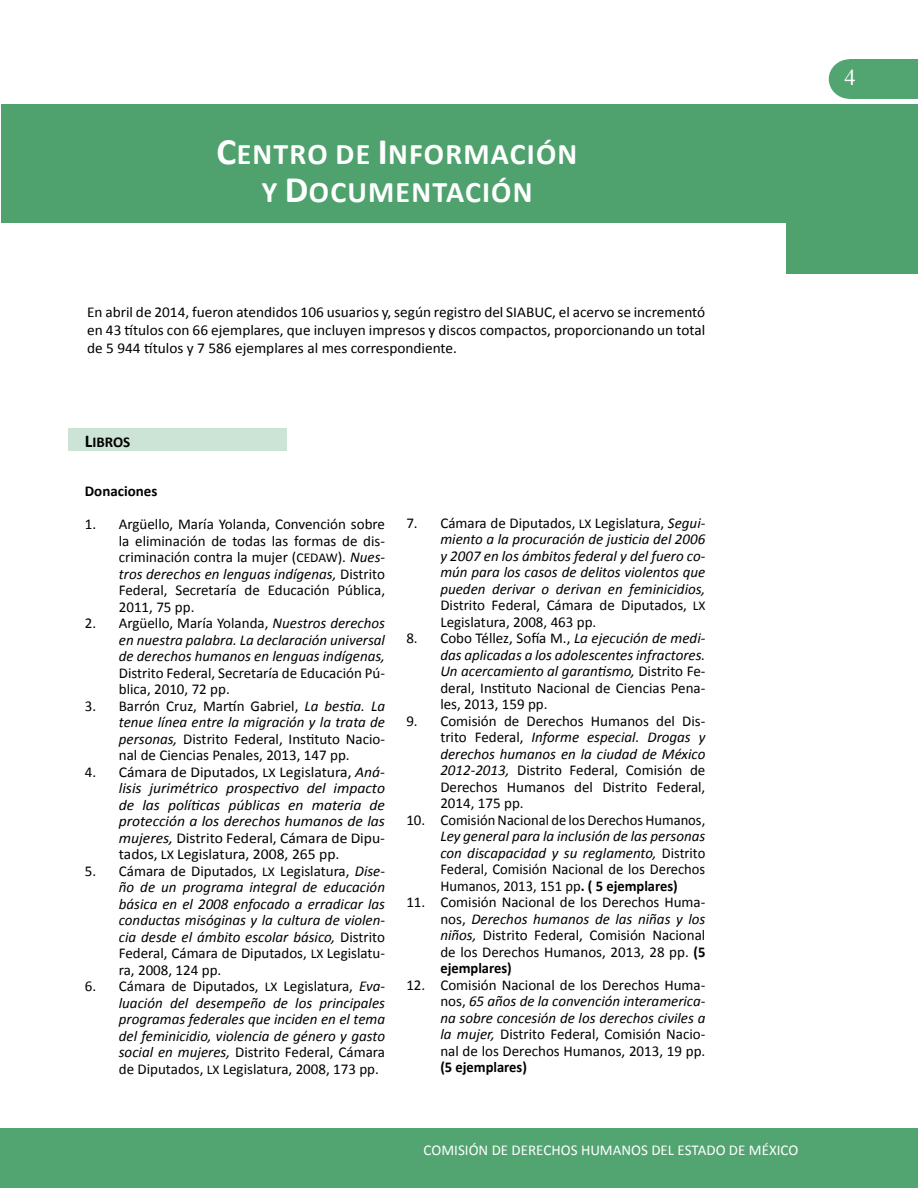
<style>
.page{position:relative;width:918px;height:1188px;background:#fff}
.page>*{position:absolute;margin:0;border:0;box-sizing:border-box;transform-origin:0 0}
.t1{font:700 30px/37.5px "Calibri";letter-spacing:.04em;color:#fff;text-align:center}
.t2{font:22.5px "Times New Roman";color:#fff}
.t3{font:15px/16.5px "Calibri";color:#000;text-align:justify}
.t4{font:italic 15px/16.5px "Calibri";color:#000;text-align:justify}
.t5{font:italic 15px/16.5px "Calibri";color:#000;text-align:justify;scale:1.04 1}
.t6{font:15px "Calibri";color:#fff}
.t7{font:700 15px "Calibri";color:#000}
.s1{font-size:37.5px}
.s2{font-size:18px}
.s3{font-size:13.5px}
.s4{font-style:italic}
.s5{font-style:normal}
.s6{font-style:normal;font-size:13.5px}
.s7{font-weight:700;font-style:normal}
.s8{font-weight:700}
</style>
<div class="page">
<div style="left:849px;top:59px;width:69px;height:40px;background:#52a470"></div>
<div style="left:829px;top:59px;width:41px;height:40px;background:#52a470;border-radius:50%"></div>
<div style="left:0;top:1128px;width:918px;height:60px;background:#52a470"></div>
<div style="left:2px;top:104px;width:916px;height:119px;background:#4fa26e"></div>
<div style="left:786px;top:182px;width:132px;height:92px;background:#4fa26e"></div>
<div style="left:69px;top:429px;width:218px;height:22px;background:#cce4d5"></div>
<h1 class="t1" style="left:216px;top:135px;width:358px"><span class="s1">C</span>ENTRO DE <span class="s1">I</span>NFORMACIÓN<br>Y <span class="s1">D</span>OCUMENTACIÓN</h1>
<p class="t3" style="left:87px;top:303px;width:620px;line-height:18px">En abril de 2014, fueron atendidos 106 usuarios y, según registro del SIABUC, el acervo se incrementó en 43 títulos con 66 ejemplares, que incluyen impresos y discos compactos, proporcionando un total de 5 944 títulos y 7 586 ejemplares al mes correspondiente.</p>
<p class="t7" style="left:85px;top:432px;width:46px"><span class="s2">L</span>IBROS</p>
<p class="t7" style="left:85px;top:482px;width:74px">Donaciones</p>
<p class="t3" style="left:119px;top:516px;width:268px;text-indent:-34px">1. Argüello, María Yolanda, Convención sobre la eliminación de todas las formas de dis&shy;criminación contra la mujer (<span class="s3">CEDAW</span>). <span class="s4">Nues&shy;tros derechos en lenguas indígenas,</span> Distrito Federal, Secretaría de Educación Pública, 2011, 75 pp.</p>
<p class="t4" style="left:119px;top:614px;width:268px;text-indent:-34px"><span class="s5">2. Argüello, María Yolanda,</span> Nuestros derechos en nuestra palabra. La declaración universal de derechos humanos en lenguas indígenas,</p>
<p class="t3" style="left:119px;top:664px;width:268px">Distrito Federal, Secretaría de Educación Pú&shy;blica, 2010, 72 pp.</p>
<p class="t3" style="left:119px;top:697px;width:268px;text-indent:-34px">3. Barrón Cruz, Martín Gabriel, <span class="s4">La bestia. La tenue línea entre la migración y la trata de personas,</span> Distrito Federal, Instituto Nacio&shy;nal de Ciencias Penales, 2013, 147 pp.</p>
<p class="t5" style="left:119px;top:763px;width:258px;text-indent:-34px"><span class="s5">4. Cámara de Diputados,</span> <span class="s6">LX</span> <span class="s5">Legislatura,</span> Aná&shy;lisis jurimétrico prospectivo del impacto de las políticas públicas en materia de protección a los derechos humanos de las mujeres, <span class="s5">Distrito Federal, Cámara de Dipu&shy;tados,</span> <span class="s6">LX</span> <span class="s5">Legislatura, 2008, 265 pp.</span></p>
<p class="t4" style="left:119px;top:862px;width:268px;text-indent:-34px"><span class="s5">5. Cámara de Diputados,</span> <span class="s6">LX</span> <span class="s5">Legislatura,</span> Dise&shy;ño de un programa integral de educación básica en el 2008 enfocado a erradicar las conductas misóginas y la cultura de violen&shy;cia desde el ámbito escolar básico, <span class="s5">Distrito Federal, Cámara de Diputados,</span> <span class="s6">LX</span> <span class="s5">Legislatu&shy;ra, 2008, 124 pp.</span></p>
<p class="t4" style="left:119px;top:977px;width:268px;text-indent:-34px"><span class="s5">6. Cámara de Diputados,</span> <span class="s6">LX</span> <span class="s5">Legislatura,</span> Eva&shy;luación del desempeño de los principales programas federales que inciden en el tema del feminicidio, violencia de género y gasto social en mujeres, <span class="s5">Distrito Federal, Cámara de Diputados,</span> <span class="s6">LX</span> <span class="s5">Legislatura, 2008, 173 pp.</span></p>
<p class="t4" style="left:440px;top:514px;width:267px;text-indent:-34px"><span class="s5">7. Cámara de Diputados,</span> <span class="s6">LX</span> <span class="s5">Legislatura,</span> Segui&shy;miento a la procuración de justicia del 2006 y 2007 en los ámbitos federal y del fuero co&shy;mún para los casos de delitos violentos que pueden derivar o derivan en feminicidios, <span class="s5">Distrito Federal, Cámara de Diputados,</span> <span class="s6">LX </span><span class="s5">Legislatura, 2008, 463 pp.</span></p>
<p class="t3" style="left:440px;top:630px;width:267px;text-indent:-34px">8. Cobo Téllez, Sofía M., <span class="s4">La ejecución de medi&shy;das aplicadas a los adolescentes infractores.<br>Un acercamiento al garantismo,</span> Distrito Fe&shy;deral, Instituto Nacional de Ciencias Pena&shy;les, 2013, 159 pp.</p>
<p class="t3" style="left:440px;top:713px;width:267px;text-indent:-34px">9. Comisión de Derechos Humanos del Dis&shy;trito Federal, <span class="s4">Informe especial. Drogas y derechos humanos en la ciudad de México 2012-2013,</span> Distrito Federal, Comisión de Derechos Humanos del Distrito Federal, 2014, 175 pp.</p>
<p class="t3" style="left:406px;top:812px;width:300px">10. Comisión Nacional de los Derechos Humanos,</p>
<p class="t4" style="left:440px;top:827px;width:267px">Ley general para la inclusión de las personas con discapacidad y su reglamento, <span class="s5">Distrito Federal, Comisión Nacional de los Derechos Humanos, 2013, 151 pp</span><span class="s7">. ( 5 ejemplares)</span></p>
<p class="t3" style="left:440px;top:894px;width:267px;text-indent:-34px">11. Comisión Nacional de los Derechos Huma&shy;nos, <span class="s4">Derechos humanos de las niñas y los niños,</span> Distrito Federal, Comisión Nacional de los Derechos Humanos, 2013, 28 pp. <span class="s8">(5 ejemplares)</span></p>
<p class="t3" style="left:440px;top:977px;width:267px;text-indent:-34px">12. Comisión Nacional de los Derechos Huma&shy;nos, <span class="s4">65 años de la convención interamerica&shy;na sobre concesión de los derechos civiles a la mujer,</span> Distrito Federal, Comisión Nacio&shy;nal de los Derechos Humanos, 2013, 19 pp.</p>
<p class="t7" style="left:440px;top:1058px;width:88px">(5 ejemplares)</p>
<p class="t6" style="left:424px;top:1140px;width:376px">COMISIÓN DE DERECHOS HUMANOS DEL ESTADO DE MÉXICO</p>
<h2 class="t2" style="left:845px;top:63px;width:13px">4</h2>
</div>
